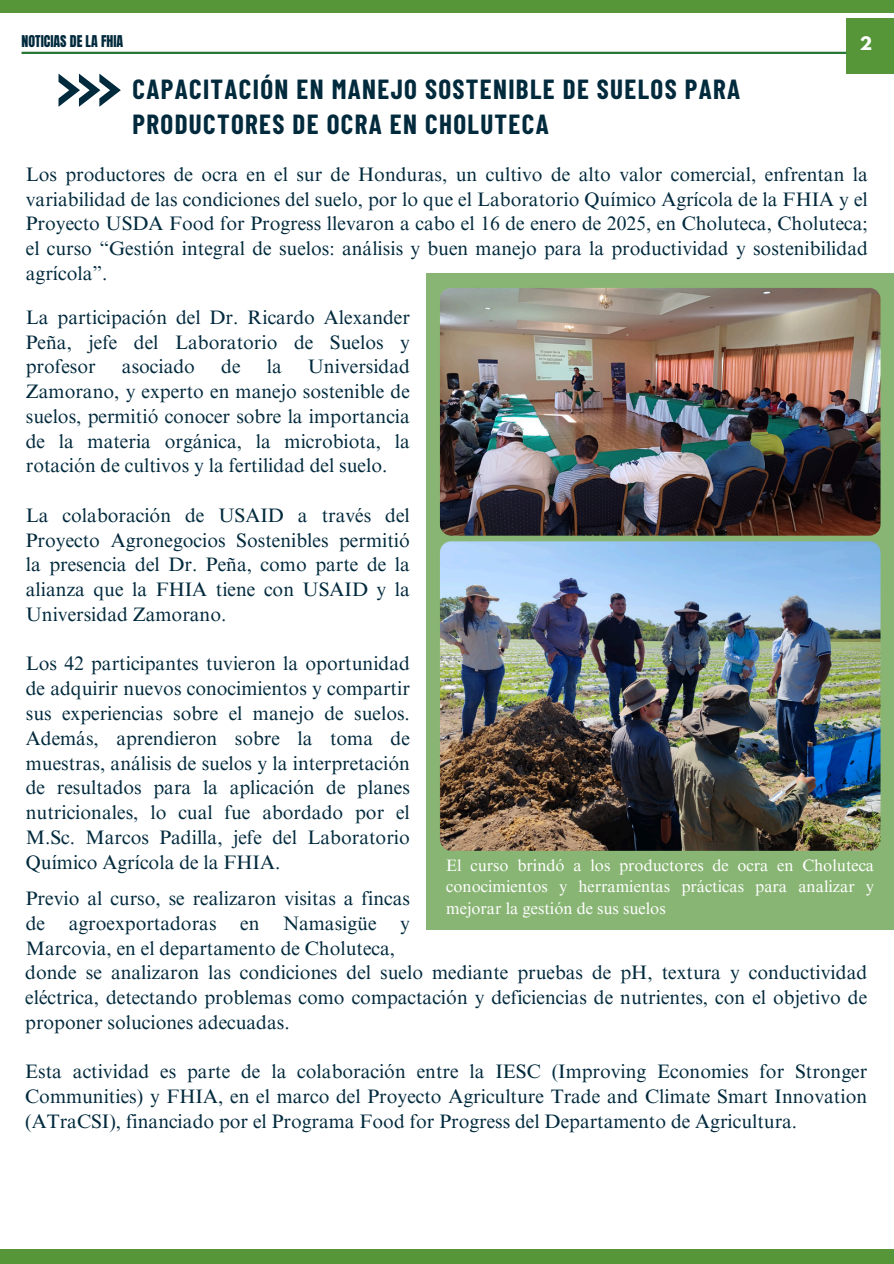
<style>
.page{position:relative;width:894px;height:1264px;background:#fff}
.page>*{position:absolute;margin:0;border:0;box-sizing:border-box;transform-origin:0 0}
.t1{font:700 27px/34.8px "Barlow Condensed";letter-spacing:.05em;color:#022a3d}
.t2{font:19.5px/24.8px "Times NRMT Pro";color:#022a3d;text-align:justify}
.t3{font:16.5px/21.3px "Times NRMT Pro";color:#fff;text-align:justify}
.t4{font:700 16.5px "League Spartan";color:#fff}
.t5{font:13.8px "Anton";color:#022a3d}
</style>
<div class="page">
<div style="left:0;top:0;width:893px;height:12px;background:#569639"></div>
<div style="left:0;top:1249px;width:893px;height:14px;background:#569639"></div>
<div style="left:846px;top:18px;width:47px;height:56px;background:#569639"></div>
<svg style="left:58px;top:74px;width:63px;height:33px"></svg>
<div style="left:426px;top:274px;width:467px;height:655px;background:#89b574"></div>
<img style="left:440px;top:288px;width:439px;height:247px;border-radius:11px">
<img style="left:440px;top:541px;width:439px;height:309px;border-radius:11px">
<hr style="left:22px;top:52px;width:824px;height:2px;background:#297636">
<p class="t5" style="left:22px;top:32px;width:103px">NOTICIAS DE LA FHIA</p>
<p class="t1" style="left:132px;top:71px;width:609px">CAPACITACIÓN EN MANEJO SOSTENIBLE DE SUELOS PARA<br>PRODUCTORES DE OCRA EN CHOLUTECA</p>
<p class="t4" style="left:859px;top:35px;width:14px">2</p>
<h1 class="t2" style="left:26px;top:164px;width:843px">Los productores de ocra en el sur de Honduras, un cultivo de alto valor comercial, enfrentan la variabilidad de las condiciones del suelo, por lo que el Laboratorio Químico Agrícola de la FHIA y el Proyecto USDA Food for Progress llevaron a cabo el 16 de enero de 2025, en Choluteca, Choluteca; el curso “Gestión integral de suelos: análisis y buen manejo para la productividad y sostenibilidad agrícola”.</h1>
<p class="t2" style="left:26px;top:307px;width:385px">La participación del Dr. Ricardo Alexander Peña, jefe del Laboratorio de Suelos y profesor</p>
<p class="t2" style="left:26px;top:357px;width:385px;text-indent:282px">Universidad Zamorano, y experto en manejo sostenible de suelos, permitió conocer sobre la importancia de la materia orgánica, la microbiota, la rotación de cultivos y la fertilidad del suelo.</p>
<h2 class="t2" style="left:26px;top:505px;width:385px">La colaboración de USAID a través del Proyecto Agronegocios Sostenibles permitió la presencia del Dr. Peña, como parte de la alianza que la FHIA tiene con USAID y la Universidad Zamorano.</h2>
<h2 class="t2" style="left:26px;top:654px;width:385px">Los 42 participantes tuvieron la oportunidad de adquirir nuevos conocimientos y compartir sus experiencias sobre el manejo de suelos.<br>Además, aprendieron sobre la toma de muestras, análisis de suelos y la interpretación de resultados para la aplicación de planes nutricionales, lo cual fue abordado por el M.Sc. Marcos Padilla, jefe del Laboratorio Químico Agrícola de la FHIA.</h2>
<h2 class="t2" style="left:26px;top:888px;width:385px">Previo al curso, se realizaron visitas a fincas de agroexportadoras en Namasigüe y Marcovia, en el departamento de Choluteca,</h2>
<p class="t2" style="left:122px;top:357px;width:75px">asociado</p>
<p class="t2" style="left:221px;top:357px;width:21px">de</p>
<p class="t2" style="left:266px;top:357px;width:17px">la</p>
<h2 class="t3" style="left:446px;top:856px;width:429px">El curso brindó a los productores de ocra en Choluteca conocimientos y herramientas prácticas para analizar y mejorar la gestión de sus suelos</h2>
<p class="t2" style="left:25px;top:962px;width:843px">donde se analizaron las condiciones del suelo mediante pruebas de pH, textura y conductividad eléctrica, detectando problemas como compactación y deficiencias de nutrientes, con el objetivo de proponer soluciones adecuadas.</p>
<p class="t2" style="left:25px;top:1061px;width:843px">Esta actividad es parte de la colaboración entre la IESC (Improving Economies for Stronger Communities) y FHIA, en el marco del Proyecto Agriculture Trade and Climate Smart Innovation (ATraCSI), financiado por el Programa Food for Progress del Departamento de Agricultura.</p>
</div>
